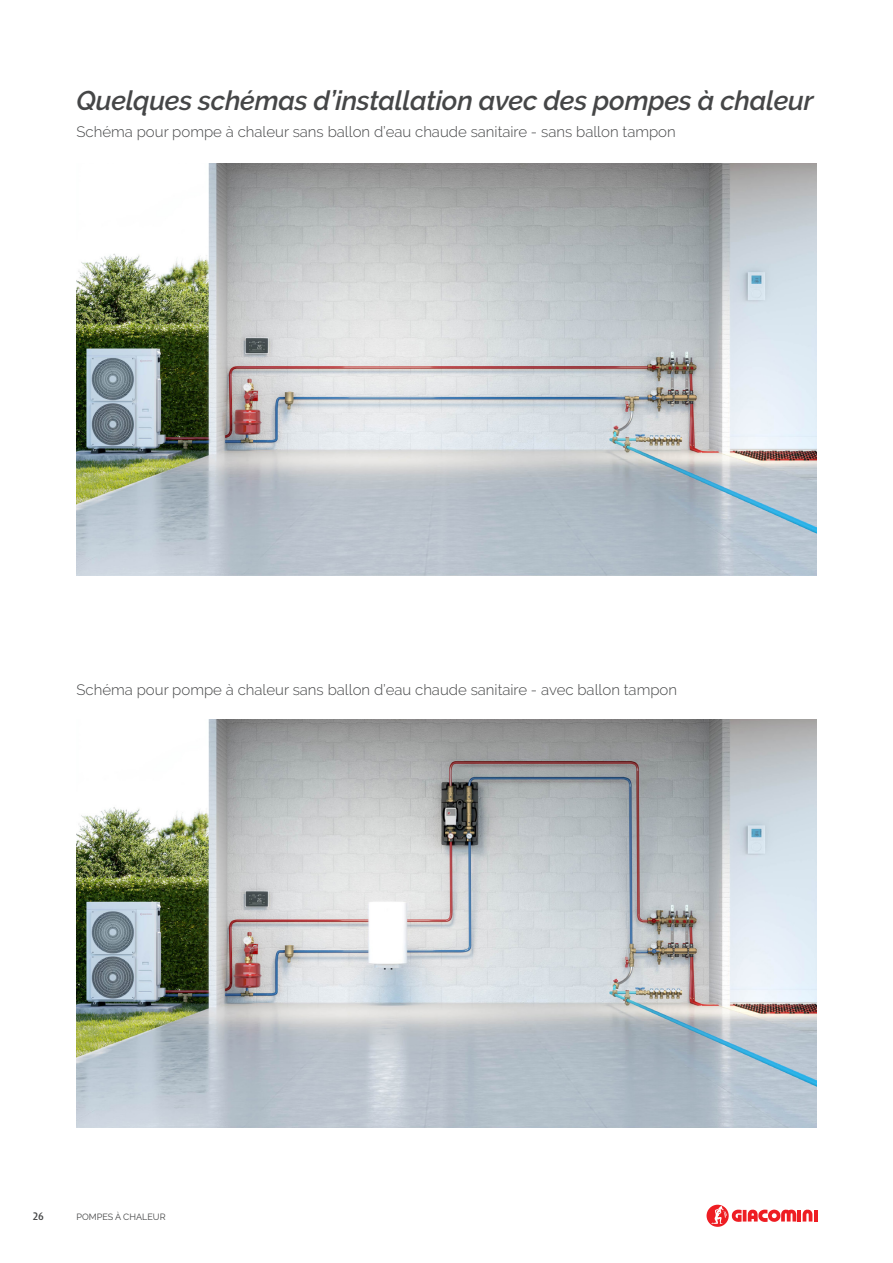
<style>
.page{position:relative;width:893px;height:1263px;background:#fff}
.page>*{position:absolute;margin:0;border:0;box-sizing:border-box;transform-origin:0 0}
.Titre_S{font:italic 600 27px "Raleway";letter-spacing:-.01em;color:#454647}
.Body_texte{font:300 15px "Raleway";color:#454647}
.t1{font:500 condensed 12px "Modena";color:#454647}
.t2{font:9px "Raleway";color:#454647}
</style>
<div class="page">
<svg style="left:706px;top:1204px;width:23px;height:23px"></svg>
<svg style="left:711px;top:1206px;width:106px;height:18px"></svg>
<img style="left:77px;top:720px;width:739px;height:407px">
<img style="left:77px;top:163px;width:739px;height:412px">
<p class="Titre_S" style="left:77px;top:85px;width:739px">Quelques schémas d’installation avec des pompes à chaleur</p>
<p class="Body_texte" style="left:77px;top:123px;width:601px">Schéma pour pompe à chaleur sans ballon d’eau chaude sanitaire - sans ballon tampon</p>
<p class="Body_texte" style="left:77px;top:681px;width:602px">Schéma pour pompe à chaleur sans ballon d’eau chaude sanitaire - avec ballon tampon</p>
<p class="t1" style="left:33px;top:1210px;width:13px">26</p>
<p class="t2" style="left:77px;top:1211px;width:91px">POMPES À CHALEUR</p>
</div>
